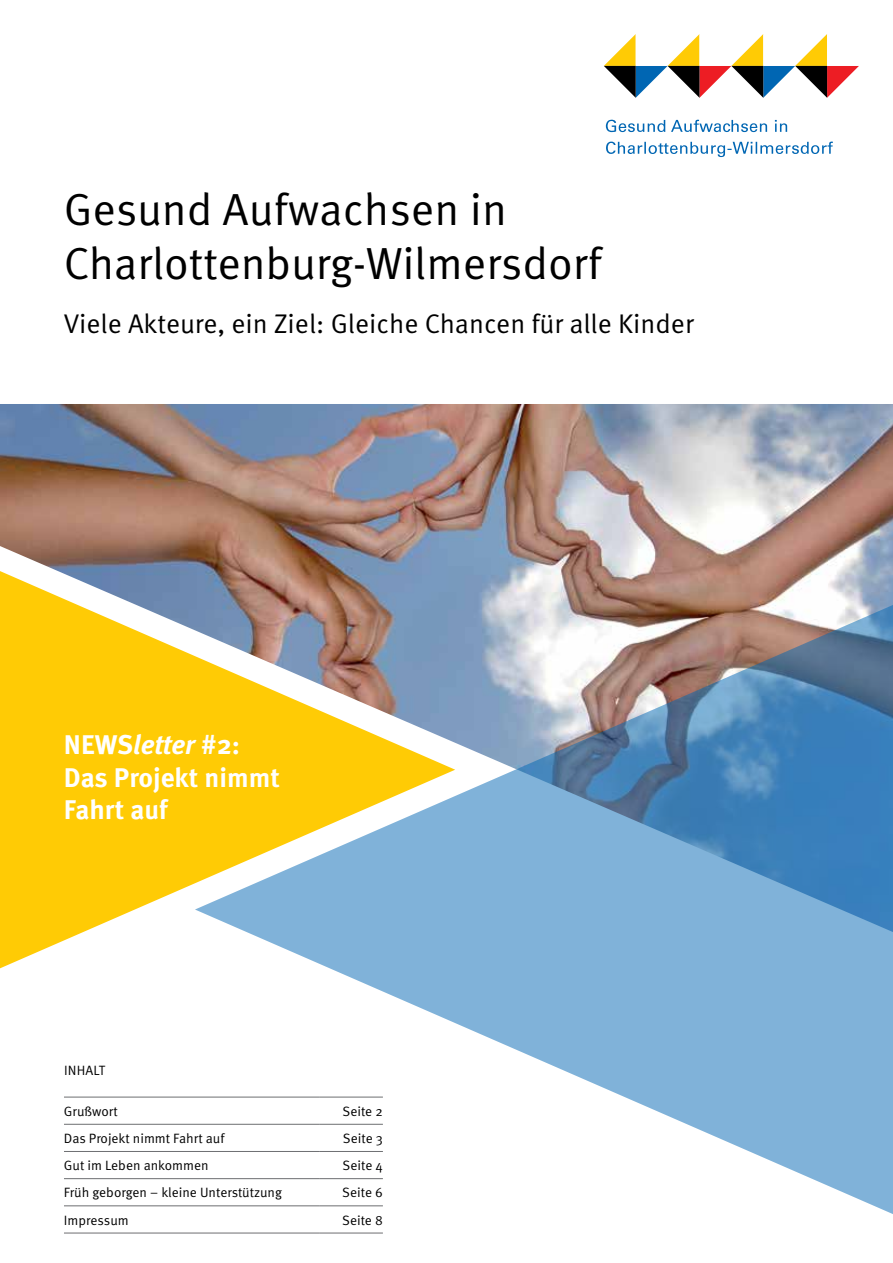
<style>
.page{position:relative;width:893px;height:1263px;background:#fff}
.page>*{position:absolute;margin:0;border:0;box-sizing:border-box;transform-origin:0 0}
.t1{font:45px/54px "Meta OT Norm";color:#000}
.t2{font:27px "Meta OT Norm";color:#000}
.t3{font:700 27px/32.4px "Meta OT";color:#fff}
.t4{font:13.5px "Meta OT Norm";color:#000}
.s1{font-style:italic}
</style>
<div class="page">
<svg style="left:604px;top:34px;width:255px;height:64px"></svg>
<svg style="left:606px;top:142px;width:227px;height:15px"></svg>
<svg style="left:606px;top:120px;width:181px;height:12px"></svg>
<svg style="left:0;top:932px;width:83px;height:36px"></svg>
<img style="left:0;top:404px;width:893px;height:528px">
<svg style="left:195px;top:599px;width:698px;height:615px"></svg>
<hr style="left:64px;top:1097px;width:255px;height:1px;background:#6d6e71">
<hr style="left:319px;top:1097px;width:64px;height:1px;background:#6d6e71">
<hr style="left:64px;top:1124px;width:255px;height:1px;background:#6d6e71">
<hr style="left:319px;top:1124px;width:64px;height:1px;background:#6d6e71">
<hr style="left:64px;top:1151px;width:255px;height:1px;background:#6d6e71">
<hr style="left:319px;top:1151px;width:64px;height:1px;background:#6d6e71">
<hr style="left:64px;top:1178px;width:255px;height:1px;background:#6d6e71">
<hr style="left:319px;top:1178px;width:64px;height:1px;background:#6d6e71">
<hr style="left:64px;top:1205px;width:255px;height:1px;background:#6d6e71">
<hr style="left:319px;top:1205px;width:64px;height:1px;background:#6d6e71">
<hr style="left:64px;top:1233px;width:255px;height:1px;background:#6d6e71">
<hr style="left:319px;top:1233px;width:64px;height:1px;background:#6d6e71">
<h1 class="t1" style="left:64px;top:184px;width:539px">Gesund Aufwachsen in<br>Charlottenburg-Wilmersdorf</h1>
<h2 class="t2" style="left:64px;top:308px;width:631px">Viele Akteure, ein Ziel: Gleiche Chancen für alle Kinder</h2>
<h2 class="t3" style="left:64px;top:729px;width:217px">NEWS<span class="s1">letter</span> #2:<br>Das Projekt nimmt<br>Fahrt auf</h2>
<p class="t4" style="left:64px;top:1062px;width:42px">Inhalt</p>
<p class="t4" style="left:64px;top:1103px;width:55px">Grußwort</p>
<p class="t4" style="left:343px;top:1103px;width:42px">Seite 2</p>
<p class="t4" style="left:64px;top:1130px;width:162px">Das Projekt nimmt Fahrt auf</p>
<p class="t4" style="left:343px;top:1130px;width:42px">Seite 3</p>
<p class="t4" style="left:64px;top:1158px;width:146px">Gut im Leben ankommen</p>
<p class="t4" style="left:343px;top:1158px;width:42px">Seite 4</p>
<p class="t4" style="left:64px;top:1185px;width:220px">Früh geborgen – kleine Unterstützung</p>
<p class="t4" style="left:342px;top:1185px;width:42px">Seite 6</p>
<p class="t4" style="left:64px;top:1212px;width:66px">Impressum</p>
<p class="t4" style="left:342px;top:1212px;width:42px">Seite 8</p>
</div>
